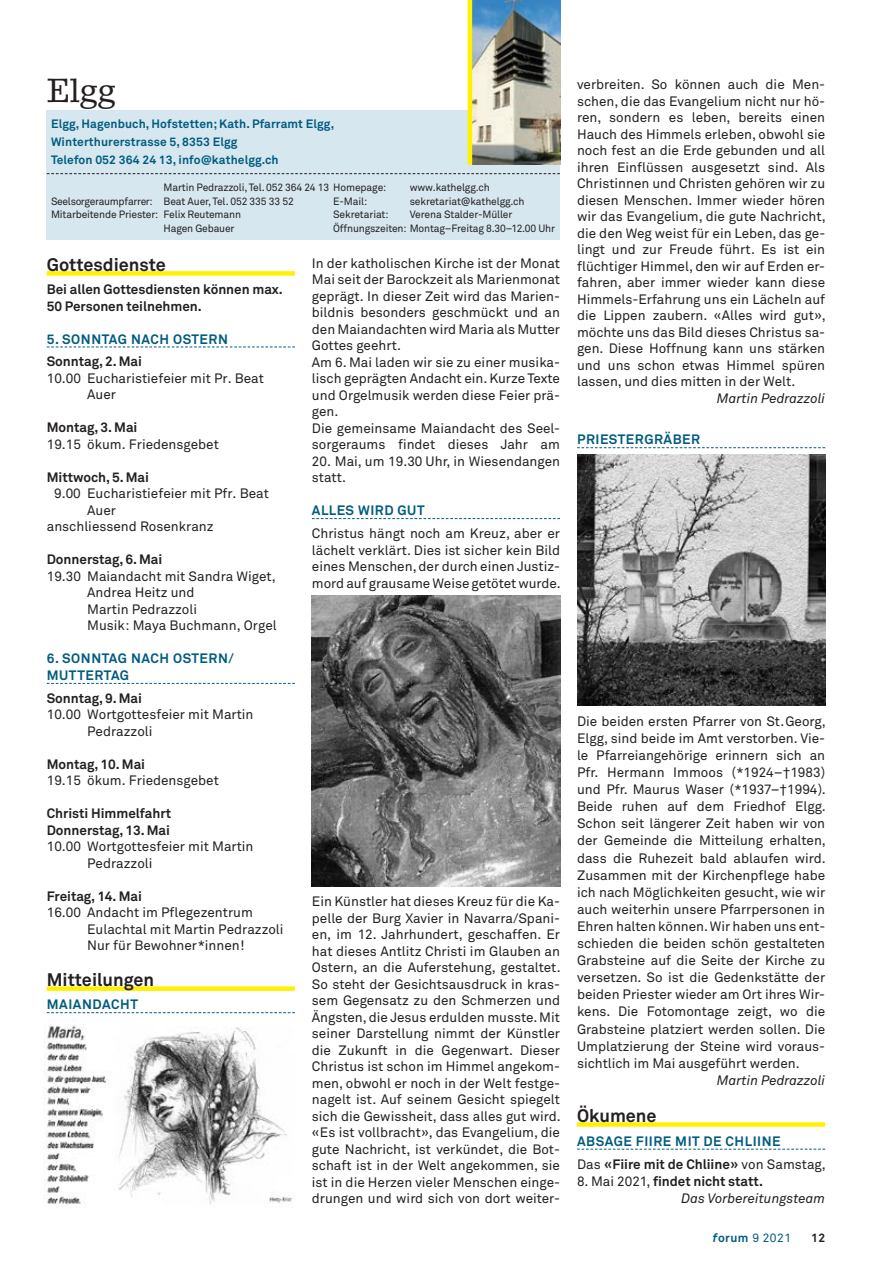
<style>
.page{position:relative;width:872px;height:1263px;background:#fff}
.page>*{position:absolute;margin:0;border:0;box-sizing:border-box;transform-origin:0 0}
.t1{font:33px "Lino Letter";color:#231f20}
.t2{font:700 18px "Akkurat Pro";color:#231f20}
.t3{font:13.5px/16.5px "Akkurat Pro";color:#231f20}
.t4{font:700 13.5px/16.5px "Akkurat Pro";letter-spacing:-.005em;color:#231f20}
.t5{font:700 13.5px/16.5px "Akkurat Pro";letter-spacing:.04em;color:#005b7f}
.t6{font:italic 13.5px/17.1px "Akkurat Pro";color:#231f20}
.t7{font:700 12px/18px "Akkurat Pro";letter-spacing:.01em;color:#005b7f}
.t8{font:12px "Akkurat Pro";color:#005b7f}
.t9{font:700 12px "Akkurat Pro";color:#231f20}
.t10{font:10.5px/13.5px "Akkurat Pro";letter-spacing:-.015em;color:#231f20}
.s1{font-weight:400;color:#231f20}
.s2{color:#231f20}
.s3{font-style:normal}
.s4{font-weight:700;font-style:normal}
.s5{font-weight:700;font-style:italic}
.s6{font-weight:700}
</style>
<div class="page">
<div style="left:47px;top:271px;width:248px;height:5px;background:#fff101"></div>
<svg style="left:47px;top:346px;width:248px;height:1px"></svg>
<svg style="left:47px;top:683px;width:248px;height:1px"></svg>
<div style="left:47px;top:986px;width:248px;height:5px;background:#fff101"></div>
<svg style="left:47px;top:1012px;width:248px;height:1px"></svg>
<svg style="left:312px;top:518px;width:248px;height:1px"></svg>
<svg style="left:577px;top:447px;width:248px;height:1px"></svg>
<div style="left:47px;top:111px;width:513px;height:129px;background:#d6e7ef"></div>
<img style="left:472px;top:0;width:88px;height:164px">
<div style="left:467px;top:0;width:5px;height:164px;background:#fff101"></div>
<svg style="left:47px;top:173px;width:513px;height:1px"></svg>
<img style="left:577px;top:454px;width:248px;height:252px">
<img style="left:312px;top:595px;width:248px;height:292px">
<img style="left:44px;top:1025px;width:249px;height:184px">
<div style="left:577px;top:1122px;width:248px;height:5px;background:#fff101"></div>
<svg style="left:577px;top:1149px;width:248px;height:1px"></svg>
<h1 class="t1" style="left:47px;top:70px;width:71px">Elgg</h1>
<p class="t7" style="left:51px;top:115px;width:285px">Elgg, Hagenbuch, Hofstetten; Kath. Pfarramt Elgg,<br>Winterthurerstrasse 5, 8353 Elgg<br>Telefon 052 364 24 13, info@kathelgg.ch</p>
<p class="t10" style="left:164px;top:181px;width:224px">Martin Pedrazzoli, Tel. 052 364 24 13 Homepage:</p>
<p class="t10" style="left:51px;top:194px;width:244px">Seelsorgeraumpfarrer: Beat Auer, Tel. 052 335 33 52</p>
<p class="t10" style="left:51px;top:208px;width:191px">Mitarbeitende Priester: Felix Reutemann</p>
<p class="t10" style="left:164px;top:221px;width:72px">Hagen Gebauer</p>
<p class="t10" style="left:410px;top:181px;width:82px">www.kathelgg.ch</p>
<p class="t10" style="left:333px;top:194px;width:35px">E-Mail:</p>
<p class="t10" style="left:410px;top:194px;width:116px">sekretariat@kathelgg.ch</p>
<p class="t10" style="left:333px;top:208px;width:57px">Sekretariat:</p>
<p class="t10" style="left:333px;top:208px;width:223px;text-indent:76px">Verena Stalder-Müller<br>Öffnungszeiten: Montag–Freitag 8.30–12.00 Uhr</p>
<h2 class="t2" style="left:47px;top:254px;width:121px">Gottesdienste</h2>
<p class="t4" style="left:47px;top:281px;width:237px">Bei allen Gottesdiensten können max.<br>50 Personen teilnehmen.</p>
<p class="t5" style="left:47px;top:331px;width:183px">5. SONNTAG NACH OSTERN</p>
<p class="t4" style="left:47px;top:354px;width:97px">Sonntag, 2. Mai</p>
<p class="t3" style="left:87px;top:370px;width:178px;text-indent:-40px">10.00 Eucharistiefeier mit Pr. Beat<br>Auer</p>
<p class="t4" style="left:47px;top:420px;width:92px">Montag, 3. Mai</p>
<p class="t3" style="left:47px;top:436px;width:174px">19.15 ökum. Friedensgebet</p>
<p class="t4" style="left:47px;top:469px;width:104px">Mittwoch, 5. Mai</p>
<p class="t3" style="left:54px;top:486px;width:216px">9.00 Eucharistiefeier mit Pfr. Beat</p>
<p class="t3" style="left:87px;top:502px;width:30px">Auer</p>
<p class="t3" style="left:47px;top:519px;width:168px">anschliessend Rosenkranz</p>
<p class="t4" style="left:47px;top:552px;width:117px">Donnerstag, 6. Mai</p>
<p class="t3" style="left:87px;top:568px;width:191px;text-indent:-40px">19.30 Maiandacht mit Sandra Wiget,<br>Andrea Heitz und<br>Martin Pedrazzoli<br>Musik: Maya Buchmann, Orgel</p>
<p class="t5" style="left:47px;top:650px;width:188px">6. SONNTAG NACH OSTERN/<br>MUTTERTAG</p>
<p class="t4" style="left:47px;top:690px;width:97px">Sonntag, 9. Mai</p>
<p class="t3" style="left:87px;top:707px;width:168px;text-indent:-40px">10.00 Wortgottesfeier mit Martin<br>Pedrazzoli</p>
<p class="t4" style="left:47px;top:756px;width:100px">Montag, 10. Mai</p>
<p class="t3" style="left:47px;top:773px;width:174px">19.15 ökum. Friedensgebet</p>
<p class="t4" style="left:47px;top:805px;width:126px">Christi Himmelfahrt<br>Donnerstag, 13. Mai</p>
<p class="t3" style="left:87px;top:839px;width:168px;text-indent:-40px">10.00 Wortgottesfeier mit Martin<br>Pedrazzoli</p>
<p class="t4" style="left:47px;top:888px;width:97px">Freitag, 14. Mai</p>
<p class="t3" style="left:87px;top:905px;width:198px;text-indent:-40px">16.00 Andacht im Pflegezentrum<br>Eulachtal mit Martin Pedrazzoli<br>Nur für Bewohner*innen!</p>
<h2 class="t2" style="left:47px;top:969px;width:109px">Mitteilungen</h2>
<p class="t5" style="left:47px;top:996px;width:93px">MAIANDACHT</p>
<p class="t3" style="left:312px;top:255px;width:250px">In der katholischen Kirche ist der Monat Mai seit der Barockzeit als Marienmonat geprägt. In dieser Zeit wird das Marien&shy;bildnis besonders geschmückt und an den Maiandachten wird Maria als Mutter Gottes geehrt.<br>Am 6. Mai laden wir sie zu einer musika&shy;lisch geprägten Andacht ein. Kurze Texte und Orgelmusik werden diese Feier prä&shy;gen.<br>Die gemeinsame Maiandacht des Seel&shy;sorgeraums findet dieses Jahr am</p>
<p class="t3" style="left:312px;top:453px;width:250px">20. Mai, um 19.30 Uhr, in Wiesendangen statt.</p>
<p class="t5" style="left:312px;top:502px;width:114px">ALLES WIRD GUT</p>
<p class="t3" style="left:312px;top:525px;width:250px;text-align:justify">Christus hängt noch am Kreuz, aber er lächelt verklärt. Dies ist sicher kein Bild eines Menschen, der durch einen Justiz&shy;mord auf grausame Weise getötet wurde.</p>
<p class="t3" style="left:312px;top:894px;width:250px;text-align:justify">Ein Künstler hat dieses Kreuz für die Ka&shy;pelle der Burg Xavier in Navarra/Spani&shy;en, im 12. Jahrhundert, geschaffen. Er hat dieses Antlitz Christi im Glauben an Ostern, an die Auferstehung, gestaltet.<br>So steht der Gesichtsausdruck in kras&shy;sem Gegensatz zu den Schmerzen und Ängsten, die Jesus erdulden musste. Mit seiner Darstellung nimmt der Künstler die Zukunft in die Gegenwart. Dieser Christus ist schon im Himmel angekom&shy;men, obwohl er noch in der Welt festge&shy;nagelt ist. Auf seinem Gesicht spiegelt sich die Gewissheit, dass alles gut wird. «Es ist vollbracht», das Evangelium, die gute Nachricht, ist verkündet, die Bot&shy;schaft ist in der Welt angekommen, sie ist in die Herzen vieler Menschen einge&shy;drungen und wird sich von dort weiter-</p>
<p class="t3" style="left:577px;top:77px;width:250px;text-align:justify">verbreiten. So können auch die Men&shy;schen, die das Evangelium nicht nur hö&shy;ren, sondern es leben, bereits einen Hauch des Himmels erleben, obwohl sie noch fest an die Erde gebunden und all ihren Einflüssen ausgesetzt sind. Als Christinnen und Christen gehören wir zu diesen Menschen. Immer wieder hören wir das Evangelium, die gute Nachricht, die den Weg weist für ein Leben, das ge&shy;lingt und zur Freude führt. Es ist ein flüchtiger Himmel, den wir auf Erden er&shy;fahren, aber immer wieder kann diese Himmels-Erfahrung uns ein Lächeln auf die Lippen zaubern. «Alles wird gut», möchte uns das Bild dieses Christus sa&shy;gen. Diese Hoffnung kann uns stärken und uns schon etwas Himmel spüren lassen, und dies mitten in der Welt.</p>
<p class="t6" style="left:717px;top:390px;width:110px">Martin Pedrazzoli</p>
<p class="t5" style="left:577px;top:431px;width:125px">PRIESTERGRÄBER</p>
<p class="t3" style="left:577px;top:713px;width:250px;line-height:17.1px;text-align:justify">Die beiden ersten Pfarrer von St.Georg, Elgg, sind beide im Amt verstorben. Vie&shy;le Pfarreiangehörige erinnern sich an Pfr. Hermann Immoos (*1924–†1983) und Pfr. Maurus Waser (*1937–†1994).<br>Beide ruhen auf dem Friedhof Elgg.<br>Schon seit längerer Zeit haben wir von der Gemeinde die Mitteilung erhalten, dass die Ruhezeit bald ablaufen wird.<br>Zusammen mit der Kirchenpflege habe ich nach Möglichkeiten gesucht, wie wir auch weiterhin unsere Pfarrpersonen in Ehren halten können. Wir haben uns ent&shy;schieden die beiden schön gestalteten Grabsteine auf die Seite der Kirche zu versetzen. So ist die Gedenkstätte der beiden Priester wieder am Ort ihres Wir&shy;kens. Die Fotomontage zeigt, wo die Grabsteine platziert werden sollen. Die Umplatzierung der Steine wird voraus&shy;sichtlich im Mai ausgeführt werden.</p>
<p class="t6" style="left:717px;top:1072px;width:110px">Martin Pedrazzoli</p>
<h2 class="t2" style="left:577px;top:1105px;width:81px">Ökumene</h2>
<p class="t5" style="left:577px;top:1129px;width:250px;line-height:23.5px">ABSAGE FIIRE MIT DE CHLIINE<br><span class="s1">Das</span> <span class="s2">«Fiire mit de Chliine»</span> <span class="s1">von Samstag,</span></p>
<p class="t6" style="left:681px;top:1173px;width:145px;text-indent:-104px"><span class="s3">8. Mai 2021,</span> <span class="s4">findet nicht statt.<br></span>Das Vorbereitungsteam</p>
<p class="t8" style="left:713px;top:1231px;width:80px"><span class="s5">f</span><span class="s6">orum</span> 9 2021</p>
<p class="t9" style="left:811px;top:1231px;width:16px">12</p>
</div>
